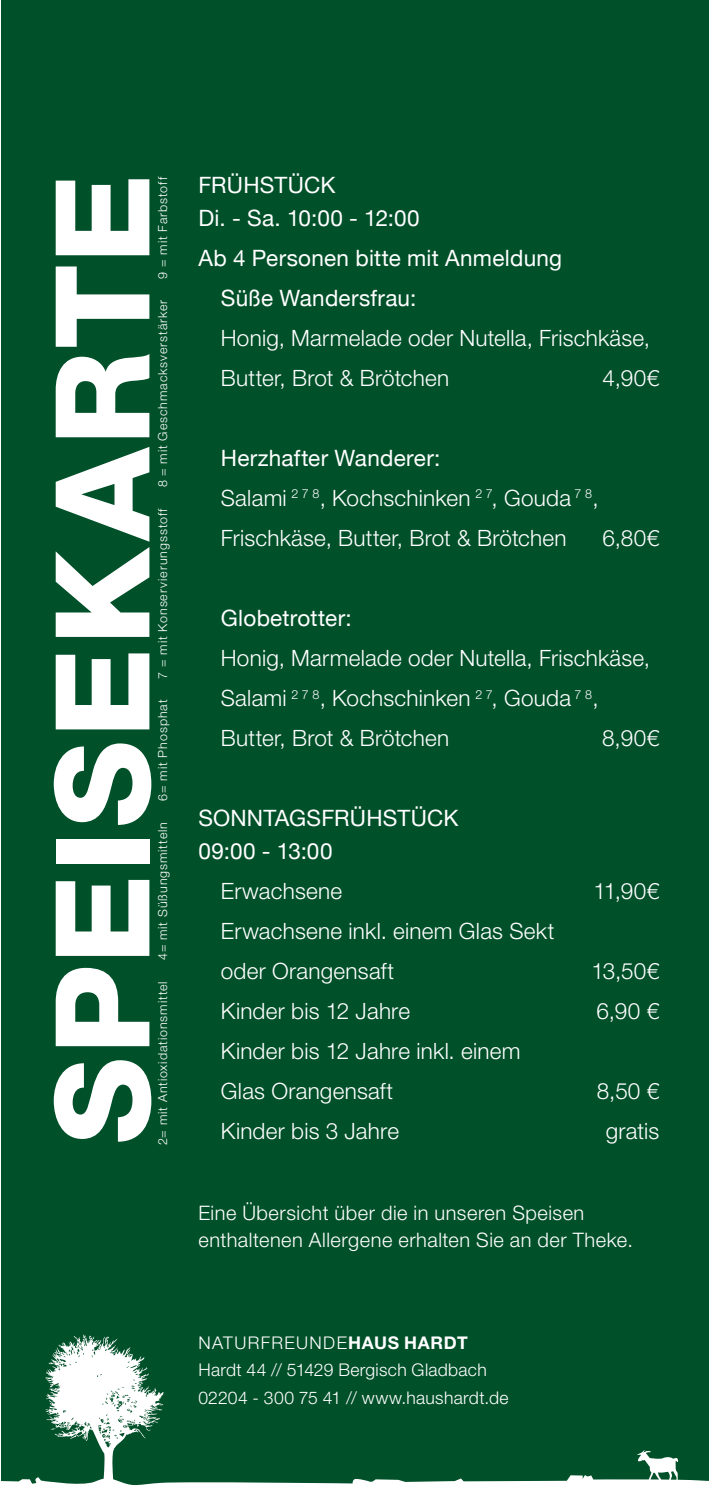
<style>
.page{position:relative;width:709px;height:1503px;background:#fff}
.page>*{position:absolute;margin:0;border:0;box-sizing:border-box;transform-origin:0 0}
.t1{font:800 131.25px "Helvetica Neue LT Std";letter-spacing:.02em;color:#fff}
.t2{font:300 22.5px/40px "Helvetica Neue LT Std";letter-spacing:.01em;color:#fff}
.t3{font:22.5px/32.5px "Helvetica Neue";letter-spacing:.01em;color:#fff}
.t4{font:300 20px/27.5px "Helvetica Neue LT Std";letter-spacing:.025em;color:#fff}
.t5{font:300 17.5px/27.5px "Helvetica Neue LT Std";letter-spacing:.02em;color:#fff}
.t6{font:300 12.5px "Helvetica Neue LT Std";letter-spacing:.075em;color:#fff}
.s1{font-weight:700}
</style>
<div class="page">
<div style="left:2px;top:0;width:707px;height:1502px;background:#005029"></div>
<svg style="left:1px;top:1334px;width:708px;height:168px"></svg>
<p class="t6" style="left:155px;top:279px;width:103px;rotate:-90deg">9 = mit Farbstoff</p>
<h1 class="t1" style="left:25px;top:1144px;width:972px;rotate:-90deg">SPEISEKARTE</h1>
<p class="t6" style="left:155px;top:487px;width:189px;rotate:-90deg">8 = mit Geschmacksverstärker</p>
<p class="t6" style="left:155px;top:678px;width:172px;rotate:-90deg">7 = mit Konservierungsstoff</p>
<p class="t6" style="left:155px;top:801px;width:103px;rotate:-90deg">6= mit Phosphat</p>
<p class="t6" style="left:155px;top:960px;width:140px;rotate:-90deg">4= mit Süßungsmitteln</p>
<p class="t6" style="left:155px;top:1144px;width:165px;rotate:-90deg">2= mit Antioxidationsmittel</p>
<p class="t3" style="left:198px;top:170px;width:223px">FRÜHSTÜCK<br>Di. - Sa. 10:00 - 12:00</p>
<p class="t3" style="left:221px;top:239px;width:343px;line-height:40px;text-indent:-22px">Ab 4 Personen bitte mit Anmeldung<br>Süße Wandersfrau:</p>
<p class="t2" style="left:221px;top:317px;width:431px">Honig, Marmelade oder Nutella, Frischkäse,<br>Butter, Brot &amp; Brötchen</p>
<p class="t2" style="left:602px;top:357px;width:58px">4,90€</p>
<p class="t3" style="left:221px;top:443px;width:221px">Herzhafter Wanderer:</p>
<p class="t2" style="left:221px;top:477px;width:379px">Salami <sup>2</sup> <sup>7</sup> <sup>8</sup>, Kochschinken <sup>2</sup> <sup>7</sup>, Gouda <sup>7</sup> <sup>8</sup>,<br>Frischkäse, Butter, Brot &amp; Brötchen</p>
<p class="t2" style="left:602px;top:517px;width:58px">6,80€</p>
<p class="t3" style="left:221px;top:603px;width:132px">Globetrotter:</p>
<p class="t2" style="left:221px;top:637px;width:431px">Honig, Marmelade oder Nutella, Frischkäse,<br>Salami <sup>2</sup> <sup>7</sup> <sup>8</sup>, Kochschinken <sup>2</sup> <sup>7</sup>, Gouda <sup>7</sup> <sup>8</sup>,<br>Butter, Brot &amp; Brötchen</p>
<p class="t2" style="left:602px;top:717px;width:58px">8,90€</p>
<p class="t3" style="left:198px;top:803px;width:262px">SONNTAGSFRÜHSTÜCK<br>09:00 - 13:00</p>
<p class="t2" style="left:221px;top:870px;width:123px">Erwachsene</p>
<p class="t2" style="left:593px;top:870px;width:67px">11,90€</p>
<p class="t2" style="left:221px;top:910px;width:335px">Erwachsene inkl. einem Glas Sekt oder Orangensaft</p>
<p class="t2" style="left:591px;top:950px;width:69px">13,50€</p>
<p class="t2" style="left:221px;top:990px;width:191px">Kinder bis 12 Jahre</p>
<p class="t2" style="left:596px;top:990px;width:64px">6,90 €</p>
<p class="t2" style="left:221px;top:1030px;width:301px">Kinder bis 12 Jahre inkl. einem<br>Glas Orangensaft</p>
<p class="t2" style="left:597px;top:1070px;width:64px">8,50 €</p>
<p class="t2" style="left:221px;top:1110px;width:180px">Kinder bis 3 Jahre</p>
<p class="t2" style="left:605px;top:1110px;width:55px">gratis</p>
<p class="t4" style="left:198px;top:1198px;width:436px">Eine Übersicht über die in unseren Speisen enthaltenen Allergene erhalten Sie an der Theke.</p>
<p class="t5" style="left:198px;top:1328px;width:312px">NATURFREUNDE<span class="s1">HAUS HARDT<br></span>Hardt 44 // 51429 Bergisch Gladbach<br>02204 - 300 75 41 // www.haushardt.de</p>
</div>
